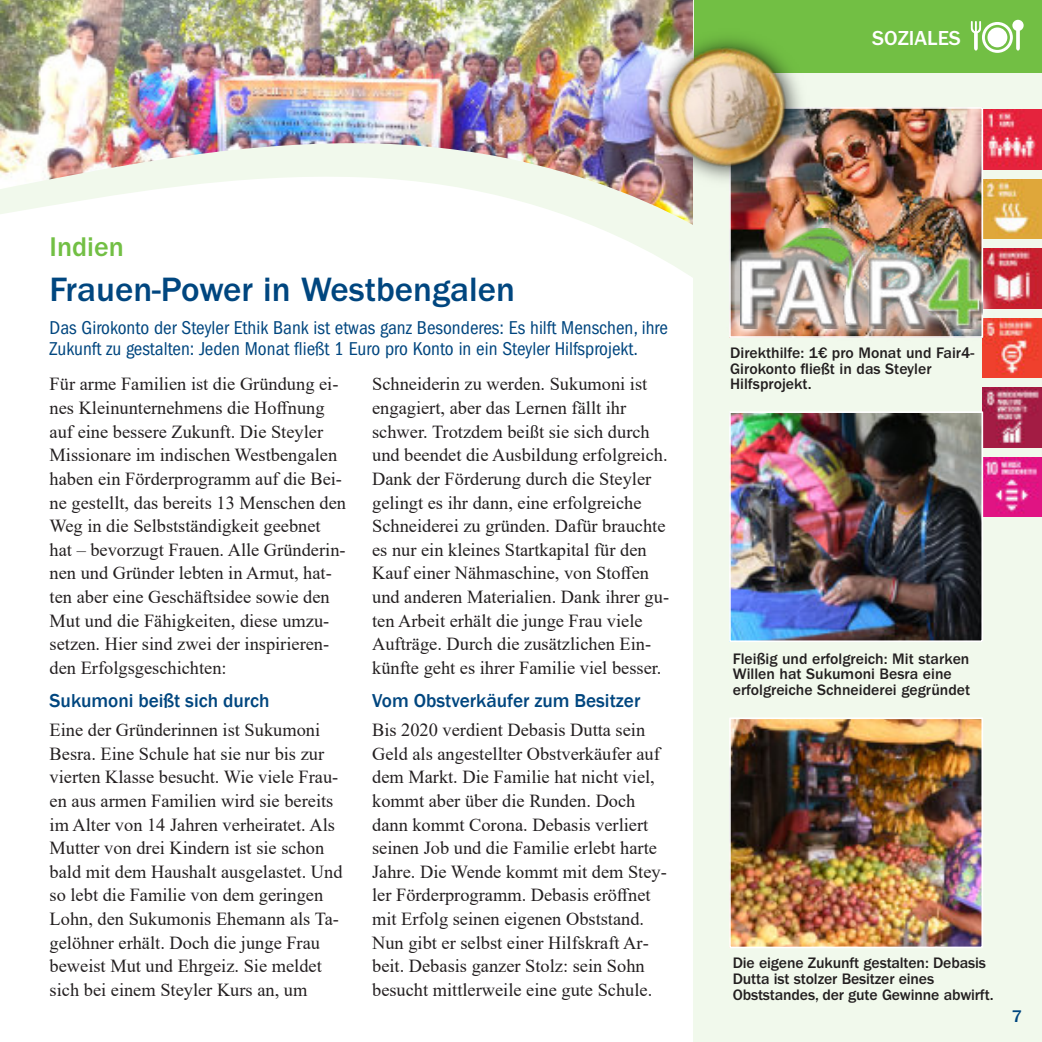
<style>
.page{position:relative;width:1042px;height:1042px;background:#fff}
.page>*{position:absolute;margin:0;border:0;box-sizing:border-box;transform-origin:0 0}
.t1{font:500 35px "ITC Franklin Gothic Std";color:#00467f}
.t2{font:500 28px "ITC Franklin Gothic Std";color:#72bf44}
.t3{font:500 21px "ITC Franklin Gothic Std";color:#fff}
.t4{font:condensed 19.25px/21px "ITC Franklin Gothic Std";color:#00467f}
.t5{font:500 19.25px "Franklin Gothic";color:#00467f}
.t6{font:18.38px/23.6px "Times New Roman";color:#231f20}
.t7{font:500 17.5px "ITC Franklin Gothic Std";color:#00467f}
.t8{font:500 15.75px/15.8px "ITC Franklin Gothic Std";color:#231f20}
</style>
<div class="page">
<svg style="left:626px;top:240px;width:67px;height:38px"></svg>
<img style="left:0;top:0;width:693px;height:240px">
<div style="left:693px;top:0;width:349px;height:1042px;background:#f1f9ec"></div>
<div style="left:694px;top:0;width:348px;height:73px;background:#72bf44"></div>
<img style="left:983px;top:110px;width:59px;height:59px">
<img style="left:983px;top:179px;width:59px;height:60px">
<img style="left:996px;top:249px;width:46px;height:59px">
<img style="left:982px;top:318px;width:60px;height:60px">
<img style="left:982px;top:388px;width:60px;height:59px">
<img style="left:983px;top:457px;width:59px;height:60px">
<img style="left:732px;top:414px;width:248px;height:225px">
<div style="left:729px;top:411px;width:254px;height:231px;border:2px solid #fff"></div>
<img style="left:732px;top:720px;width:248px;height:225px">
<div style="left:729px;top:717px;width:254px;height:231px;border:2px solid #fff"></div>
<svg style="left:971px;top:20px;width:52px;height:33px"></svg>
<div style="left:987px;top:27px;width:20px;height:20px;background:#fff;border-radius:50%"></div>
<img style="left:857px;top:110px;width:123px;height:104px">
<img style="left:729px;top:214px;width:267px;height:128px">
<img style="left:741px;top:229px;width:241px;height:99px">
<img style="left:600px;top:0;width:257px;height:239px">
<p class="t3" style="left:872px;top:31px;width:90px">SOZIALES</p>
<h2 class="t2" style="left:50px;top:237px;width:76px">Indien</h2>
<h1 class="t1" style="left:50px;top:277px;width:467px">Frauen-Power in Westbengalen</h1>
<p class="t4" style="left:50px;top:320px;width:620px">Das Girokonto der Steyler Ethik Bank ist etwas ganz Besonderes: Es hilft Menschen, ihre<br>Zukunft zu gestalten: Jeden Monat fließt 1 Euro pro Konto in ein Steyler Hilfsprojekt.</p>
<p class="t8" style="left:730px;top:347px;width:245px">Direkthilfe: 1€ pro Monat und Fair4-<br>Girokonto fließt in das Steyler</p>
<p class="t6" style="left:50px;top:374px;width:290px">Für arme Familien ist die Gründung ei-</p>
<p class="t8" style="left:730px;top:378px;width:83px">Hilfsprojekt.</p>
<p class="t6" style="left:50px;top:398px;width:298px">nes Kleinunternehmens die Hoffnung auf eine bessere Zukunft. Die Steyler Missionare im indischen Westbengalen haben ein Förderprogramm auf die Bei&shy;ne gestellt, das bereits 13 Menschen den Weg in die Selbstständigkeit geebnet hat – bevorzugt Frauen. Alle Gründerin&shy;nen und Gründer lebten in Armut, hat&shy;ten aber eine Geschäftsidee sowie den Mut und die Fähigkeiten, diese umzu&shy;setzen. Hier sind zwei der inspirieren&shy;den Erfolgsgeschichten:</p>
<p class="t5" style="left:50px;top:694px;width:221px">Sukumoni beißt sich durch</p>
<p class="t6" style="left:50px;top:720px;width:294px">Eine der Gründerinnen ist Sukumoni Besra. Eine Schule hat sie nur bis zur vierten Klasse besucht. Wie viele Frau&shy;en aus armen Familien wird sie bereits im Alter von 14 Jahren verheiratet. Als Mutter von drei Kindern ist sie schon bald mit dem Haushalt ausgelastet. Und so lebt die Familie von dem geringen Lohn, den Sukumonis Ehemann als Ta&shy;gelöhner erhält. Doch die junge Frau beweist Mut und Ehrgeiz. Sie meldet sich bei einem Steyler Kurs an, um</p>
<p class="t6" style="left:372px;top:374px;width:298px">Schneiderin zu werden. Sukumoni ist engagiert, aber das Lernen fällt ihr schwer. Trotzdem beißt sie sich durch und beendet die Ausbildung erfolgreich.<br>Dank der Förderung durch die Steyler gelingt es ihr dann, eine erfolgreiche Schneiderei zu gründen. Dafür brauchte es nur ein kleines Startkapital für den Kauf einer Nähmaschine, von Stoffen und anderen Materialien. Dank ihrer gu&shy;ten Arbeit erhält die junge Frau viele Aufträge. Durch die zusätzlichen Ein&shy;künfte geht es ihrer Familie viel besser.</p>
<p class="t5" style="left:372px;top:694px;width:270px">Vom Obstverkäufer zum Besitzer</p>
<p class="t6" style="left:372px;top:720px;width:296px">Bis 2020 verdient Debasis Dutta sein Geld als angestellter Obstverkäufer auf dem Markt. Die Familie hat nicht viel, kommt aber über die Runden. Doch dann kommt Corona. Debasis verliert seinen Job und die Familie erlebt harte Jahre. Die Wende kommt mit dem Stey&shy;ler Förderprogramm. Debasis eröffnet mit Erfolg seinen eigenen Obststand.<br>Nun gibt er selbst einer Hilfskraft Ar&shy;beit. Debasis ganzer Stolz: sein Sohn besucht mittlerweile eine gute Schule.</p>
<p class="t8" style="left:733px;top:653px;width:239px">Fleißig und erfolgreich: Mit starken<br>Willen hat Sukumoni Besra eine erfolgreiche Schneiderei gegründet</p>
<p class="t8" style="left:733px;top:957px;width:262px">Die eigene Zukunft gestalten: Debasis<br>Dutta ist stolzer Besitzer eines<br>Obststandes, der gute Gewinne abwirft.</p>
<p class="t7" style="left:1012px;top:1010px;width:12px">7</p>
</div>
